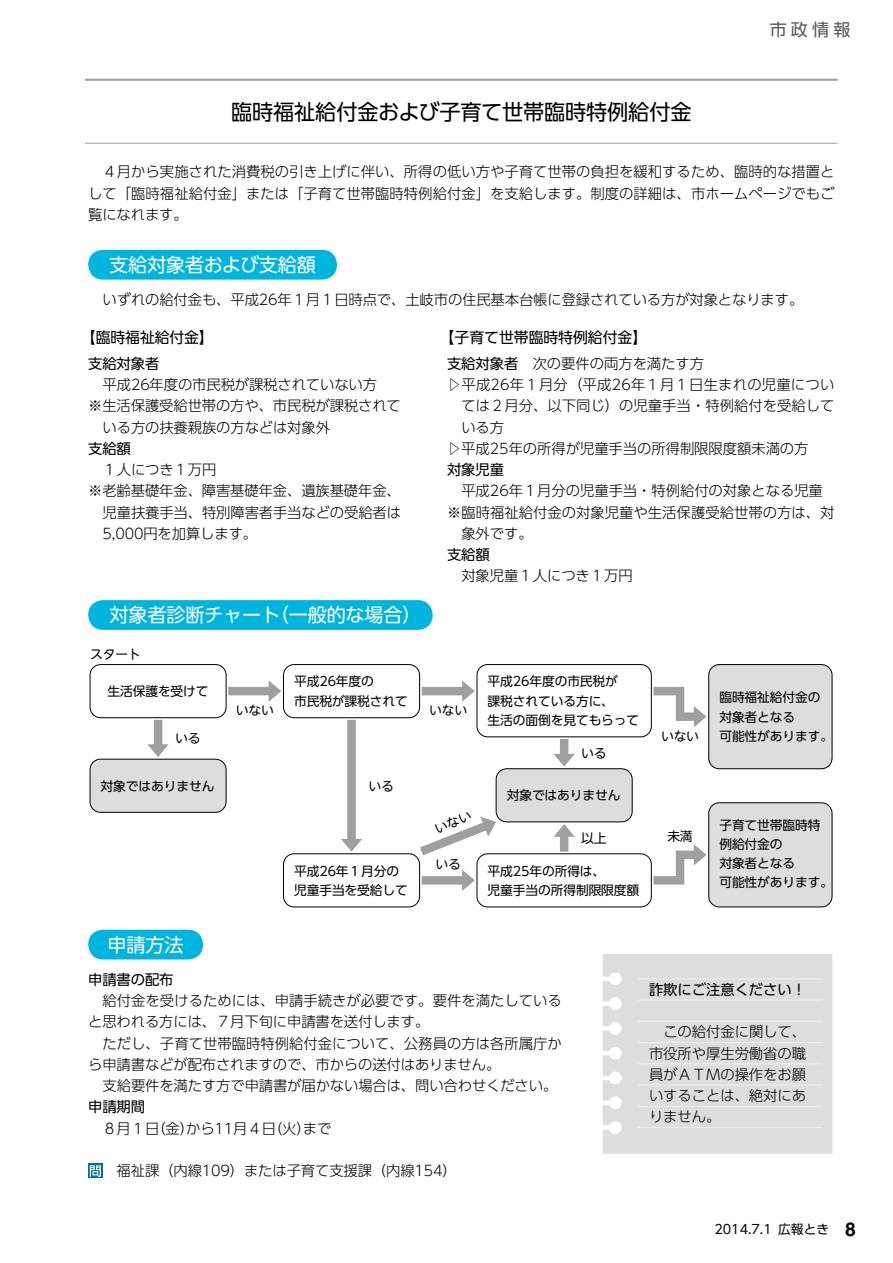
<style>
.page{position:relative;width:893px;height:1263px;background:#fff}
.page>*{position:absolute;margin:0;border:0;box-sizing:border-box;transform-origin:0 0}
.t1{font:21.3px "UD Shin Go Pro";letter-spacing:-.01em;color:#000}
.t2{font:19.2px "UD Shin Go Pro";letter-spacing:-.01em;color:#fff}
.t3{font:16.95px "UD Shin Go Pro";color:#595757}
.t4{font:14.85px "UD Shin Go Pro";letter-spacing:-.005em;color:#000}
.t5{font:300 14.4px/21.3px "UD Shin Go Pro";letter-spacing:-.01em;color:#000}
.t6{font:14.4px/21.3px "UD Shin Go Pro Light 90 msp RKSJ H";letter-spacing:-.005em;color:#000;text-align:justify}
.t7{font:300 14.4px "UD Shin Go Pro";letter-spacing:.015em;color:#000}
.t8{font:14.4px "UD Shin Go Pro";letter-spacing:-.01em;color:#000}
.t9{font:14.4px "UD Shin Go Pro Regular 90 msp RKSJ H";letter-spacing:-.005em;color:#000}
.t10{font:12.75px/19.2px "UD Shin Go Pro Regular 90 msp RKSJ H";letter-spacing:-.01em;color:#000}
.t11{font:12.75px "UD Shin M Go Pro Regular 90 msp RKSJ H";letter-spacing:-.01em;color:#000}
.t12{font:12.75px "UD Shin Go Pro";color:#000}
.s1{font-weight:400}
.s2{font-family:"Helvetica";font-weight:700;font-size:19.2px}
</style>
<div class="page">
<hr style="left:85px;top:79px;width:753px;height:2px;background:#9f9fa0">
<hr style="left:85px;top:143px;width:753px;height:1px;background:#9f9fa0">
<div style="left:88px;top:250px;width:249px;height:30px;background:#00b4de;border-radius:15px"></div>
<div style="left:88px;top:930px;width:115px;height:29px;background:#00b4de;border-radius:15px"></div>
<svg style="left:88px;top:1163px;width:15px;height:15px"></svg>
<svg style="left:90px;top:1165px;width:11px;height:12px"></svg>
<div style="left:88px;top:600px;width:345px;height:30px;background:#00b4de;border-radius:15px"></div>
<div style="left:477px;top:853px;width:175px;height:54px;border:1px solid #000;border-radius:11px"></div>
<div style="left:90px;top:664px;width:136px;height:54px;border:1px solid #000;border-radius:11px"></div>
<div style="left:90px;top:759px;width:136px;height:53px;background:#dcdddd;border-radius:11px"></div>
<div style="left:90px;top:759px;width:136px;height:54px;border:1px solid #000;border-radius:11px"></div>
<div style="left:496px;top:769px;width:136px;height:53px;background:#dcdddd;border-radius:11px"></div>
<div style="left:496px;top:768px;width:136px;height:54px;border:1px solid #000;border-radius:11px"></div>
<div style="left:283px;top:664px;width:137px;height:54px;border:1px solid #000;border-radius:11px"></div>
<div style="left:709px;top:803px;width:123px;height:104px;background:#dcdddd;border-radius:11px"></div>
<div style="left:708px;top:802px;width:124px;height:105px;border:1px solid #000;border-radius:11px"></div>
<div style="left:283px;top:853px;width:137px;height:54px;border:1px solid #000;border-radius:11px"></div>
<svg style="left:341px;top:720px;width:21px;height:132px"></svg>
<svg style="left:147px;top:720px;width:22px;height:37px"></svg>
<svg style="left:553px;top:824px;width:22px;height:28px"></svg>
<svg style="left:422px;top:870px;width:53px;height:21px"></svg>
<svg style="left:228px;top:680px;width:53px;height:22px"></svg>
<svg style="left:653px;top:844px;width:54px;height:41px"></svg>
<svg style="left:422px;top:664px;width:411px;height:105px"></svg>
<div style="left:603px;top:954px;width:229px;height:200px;background:#dcdddd"></div>
<hr style="left:638px;top:1042px;width:184px;height:1px;background:#efeff0">
<hr style="left:638px;top:1021px;width:184px;height:1px;background:#efeff0">
<hr style="left:638px;top:1000px;width:184px;height:1px;background:#efeff0">
<hr style="left:638px;top:978px;width:184px;height:1px;background:#efeff0">
<hr style="left:638px;top:1063px;width:184px;height:1px;background:#efeff0">
<hr style="left:638px;top:1085px;width:184px;height:1px;background:#efeff0">
<hr style="left:638px;top:1106px;width:184px;height:1px;background:#efeff0">
<hr style="left:638px;top:1127px;width:184px;height:1px;background:#efeff0">
<svg style="left:420px;top:811px;width:76px;height:44px"></svg>
<h1 class="t1" style="left:231px;top:94px;width:462px">臨時福祉給付金および子育て世帯臨時特例給付金</h1>
<p class="t3" style="left:770px;top:16px;width:82px">市政情報</p>
<p class="t5" style="left:88px;top:161px;width:748px;text-align:justify;text-indent:14px">４月から実施された消費税の引き上げに伴い、所得の低い方や子育て世帯の負担を緩和するため、臨時的な措置として「臨時福祉給付金」または「子育て世帯臨時特例給付金」を支給します。制度の詳細は、市ホームページでもご覧になれます。</p>
<h2 class="t2" style="left:109px;top:249px;width:208px">支給対象者および支給額</h2>
<p class="t5" style="left:103px;top:288px;width:702px">いずれの給付金も、平成26年１月１日時点で、土岐市の住民基本台帳に登録されている方が対象となります。</p>
<p class="t4" style="left:81px;top:325px;width:134px">【臨時福祉給付金】</p>
<p class="t8" style="left:88px;top:352px;width:73px">支給対象者</p>
<p class="t5" style="left:103px;top:373px;width:276px">平成26年度の市民税が課税されていない方</p>
<p class="t5" style="left:88px;top:395px;width:314px">※生活保護受給世帯の方や、市民税が課税されて</p>
<p class="t5" style="left:103px;top:416px;width:229px">いる方の扶養親族の方などは対象外</p>
<p class="t8" style="left:88px;top:437px;width:44px">支給額</p>
<p class="t5" style="left:103px;top:458px;width:115px">１人につき１万円</p>
<p class="t5" style="left:88px;top:480px;width:314px">※老齢基礎年金、障害基礎年金、遺族基礎年金、</p>
<p class="t5" style="left:103px;top:501px;width:300px">児童扶養手当、特別障害者手当などの受給者は</p>
<p class="t5" style="left:103px;top:522px;width:156px">5,000円を加算します。</p>
<p class="t4" style="left:440px;top:325px;width:209px">【子育て世帯臨時特例給付金】</p>
<p class="t5" style="left:447px;top:352px;width:259px"><span class="s1">支給対象者</span>　次の要件の両方を満たす方</p>
<p class="t7" style="left:447px;top:373px;width:389px">▷平成26年１月分（平成26年１月１日生まれの児童につい</p>
<p class="t5" style="left:461px;top:395px;width:375px">ては２月分、以下同じ）の児童手当・特例給付を受給して</p>
<p class="t5" style="left:461px;top:416px;width:44px">いる方</p>
<p class="t5" style="left:447px;top:437px;width:363px">▷平成25年の所得が児童手当の所得制限限度額未満の方</p>
<p class="t8" style="left:447px;top:458px;width:59px">対象児童</p>
<p class="t5" style="left:461px;top:480px;width:363px">平成26年１月分の児童手当・特例給付の対象となる児童</p>
<p class="t5" style="left:447px;top:501px;width:389px">※臨時福祉給付金の対象児童や生活保護受給世帯の方は、対</p>
<p class="t5" style="left:461px;top:522px;width:73px">象外です。</p>
<p class="t8" style="left:447px;top:543px;width:44px">支給額</p>
<p class="t5" style="left:461px;top:565px;width:173px">対象児童１人につき１万円</p>
<h2 class="t2" style="left:110px;top:599px;width:313px">対象者診断チャート（一般的な場合）</h2>
<p class="t11" style="left:90px;top:644px;width:52px">スタート</p>
<p class="t10" style="left:107px;top:681px;width:103px">生活保護を受けて</p>
<p class="t11" style="left:175px;top:728px;width:27px">いる</p>
<p class="t10" style="left:101px;top:776px;width:115px">対象ではありません</p>
<p class="t11" style="left:236px;top:700px;width:40px">いない</p>
<p class="t10" style="left:294px;top:672px;width:115px">平成26年度の<br>市民税が課税されて</p>
<p class="t11" style="left:369px;top:775px;width:27px">いる</p>
<p class="t10" style="left:294px;top:861px;width:115px">平成26年１月分の児童手当を受給して</p>
<p class="t11" style="left:429px;top:700px;width:40px">いない</p>
<p class="t11" style="left:436px;top:854px;width:27px">いる</p>
<p class="t10" style="left:488px;top:672px;width:153px">平成26年度の市民税が<br>課税されている方に、<br>生活の面倒を見てもらって</p>
<p class="t11" style="left:581px;top:742px;width:27px">いる</p>
<p class="t10" style="left:507px;top:785px;width:115px">対象ではありません</p>
<p class="t11" style="left:581px;top:827px;width:27px">以上</p>
<p class="t10" style="left:488px;top:861px;width:153px">平成25年の所得は、<br>児童手当の所得制限限度額</p>
<p class="t11" style="left:661px;top:725px;width:40px">いない</p>
<p class="t10" style="left:719px;top:687px;width:115px">臨時福祉給付金の対象者となる<br>可能性があります。</p>
<p class="t11" style="left:667px;top:825px;width:27px">未満</p>
<p class="t10" style="left:719px;top:815px;width:115px">子育て世帯臨時特例給付金の<br>対象者となる<br>可能性があります。</p>
<h2 class="t2" style="left:108px;top:929px;width:77px">申請方法</h2>
<p class="t8" style="left:88px;top:968px;width:87px">申請書の配布</p>
<p class="t5" style="left:88px;top:989px;width:475px;text-indent:14px">給付金を受けるためには、申請手続きが必要です。要件を満たしていると思われる方には、７月下旬に申請書を送付します。</p>
<p class="t5" style="left:88px;top:1032px;width:475px;text-indent:14px">ただし、子育て世帯臨時特例給付金について、公務員の方は各所属庁から申請書などが配布されますので、市からの送付はありません。</p>
<p class="t5" style="left:103px;top:1074px;width:456px">支給要件を満たす方で申請書が届かない場合は、問い合わせください。</p>
<p class="t8" style="left:88px;top:1095px;width:58px">申請期間</p>
<p class="t5" style="left:88px;top:1117px;width:245px">　８月１日（金）から11月４日（火）まで</p>
<p class="t5" style="left:117px;top:1159px;width:342px">福祉課（内線109）または子育て支援課（内線154）</p>
<p class="t9" style="left:649px;top:978px;width:159px">詐欺にご注意ください！</p>
<p class="t6" style="left:649px;top:1021px;width:159px;text-indent:14px">この給付金に関して、市役所や厚生労働省の職員がＡＴＭの操作をお願いすることは、絶対にありません。</p>
<p class="t12" style="left:714px;top:1219px;width:143px">2014.7.1 広報とき <span class="s2">8</span></p>
</div>
